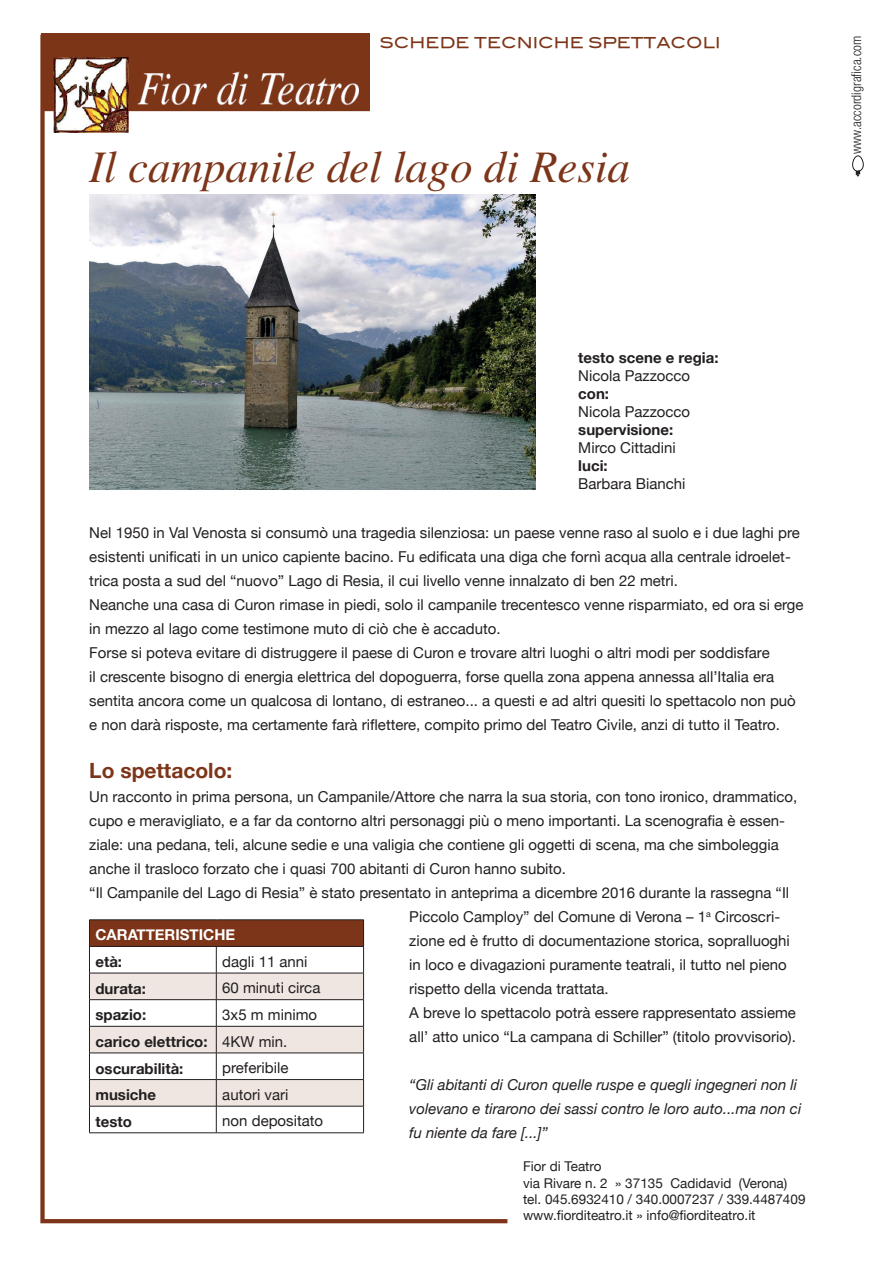
<style>
.page{position:relative;width:893px;height:1263px;background:#fff}
.page>*{position:absolute;margin:0;border:0;box-sizing:border-box;transform-origin:0 0}
.t1{font:italic 45px "Times";color:#7c3519}
.t2{font:700 21px "Helvetica Neue";color:#7c3519}
.t3{font:15px/24px "Helvetica Neue";color:#231f20}
.t4{font:italic 15px/24px "Helvetica Neue";color:#231f20}
.t5{font:700 15px/26.8px "Helvetica Neue";color:#231f20}
.t6{font:15px "Blair Md ITCTT Medium";color:#7c3519}
.t7{font:700 15px "Helvetica Neue";color:#fff}
.t8{font:13.5px/16.2px "Helvetica Neue";color:#231f20}
.t9{font:300 condensed 13.5px "Helvetica Neue";color:#231f20}
.s1{font-weight:400}
</style>
<div class="page">
<svg style="left:40px;top:33px;width:472px;height:1191px"></svg>
<svg style="left:852px;top:155px;width:12px;height:22px"></svg>
<img style="left:89px;top:194px;width:447px;height:295px">
<hr style="left:89px;top:919px;width:127px;height:1px;background:#231f20">
<hr style="left:216px;top:919px;width:148px;height:1px;background:#231f20">
<hr style="left:89px;top:1132px;width:127px;height:1px;background:#231f20">
<hr style="left:216px;top:1132px;width:148px;height:1px;background:#231f20">
<svg style="left:89px;top:920px;width:275px;height:212px"></svg>
<hr style="left:216px;top:1106px;width:148px;height:1px;background:#231f20">
<p class="t6" style="left:380px;top:30px;width:342px">SCHEDE TECNICHE SPETTACOLI</p>
<h1 class="t1" style="left:89px;top:142px;width:542px">Il campanile del lago di Resia</h1>
<p class="t9" style="left:849px;top:154px;width:119px;rotate:-90deg">www.accordigrafica.com</p>
<p class="t5" style="left:578px;top:345px;width:142px">testo scene e regia:</p>
<p class="t3" style="left:578px;top:365px;width:113px">Nicola Pazzocco</p>
<p class="t5" style="left:578px;top:381px;width:32px">con:</p>
<p class="t3" style="left:578px;top:401px;width:113px">Nicola Pazzocco</p>
<p class="t5" style="left:578px;top:417px;width:96px">supervisione:</p>
<p class="t3" style="left:578px;top:437px;width:99px">Mirco Cittadini</p>
<p class="t5" style="left:578px;top:453px;width:31px">luci:</p>
<p class="t3" style="left:578px;top:473px;width:109px">Barbara Bianchi</p>
<p class="t3" style="left:89px;top:522px;width:716px">Nel 1950 in Val Venosta si consumò una tragedia silenziosa: un paese venne raso al suolo e i due laghi pre esistenti unificati in un unico capiente bacino. Fu edificata una diga che fornì acqua alla centrale idroelet&shy;trica posta a sud del “nuovo” Lago di Resia, il cui livello venne innalzato di ben 22 metri.<br>Neanche una casa di Curon rimase in piedi, solo il campanile trecentesco venne risparmiato, ed ora si erge in mezzo al lago come testimone muto di ciò che è accaduto.<br>Forse si poteva evitare di distruggere il paese di Curon e trovare altri luoghi o altri modi per soddisfare<br>il crescente bisogno di energia elettrica del dopoguerra, forse quella zona appena annessa all’Italia era sentita ancora come un qualcosa di lontano, di estraneo... a questi e ad altri quesiti lo spettacolo non può e non darà risposte, ma certamente farà riflettere, compito primo del Teatro Civile, anzi di tutto il Teatro.</p>
<h2 class="t2" style="left:89px;top:754px;width:145px">Lo spettacolo:</h2>
<p class="t3" style="left:89px;top:786px;width:709px">Un racconto in prima persona, un Campanile/Attore che narra la sua storia, con tono ironico, drammatico,</p>
<p class="t3" style="left:89px;top:810px;width:697px">cupo e meravigliato, e a far da contorno altri personaggi più o meno importanti. La scenografia è essen-</p>
<p class="t3" style="left:89px;top:834px;width:691px">ziale: una pedana, teli, alcune sedie e una valigia che contiene gli oggetti di scena, ma che simboleggia</p>
<p class="t3" style="left:89px;top:858px;width:478px">anche il trasloco forzato che i quasi 700 abitanti di Curon hanno subito.</p>
<p class="t3" style="left:89px;top:882px;width:701px">“Il Campanile del Lago di Resia” è stato presentato in anteprima a dicembre 2016 durante la rassegna “Il</p>
<p class="t3" style="left:409px;top:906px;width:372px">Piccolo Camploy” del Comune di Verona – 1<sup>a</sup> Circoscri-</p>
<p class="t3" style="left:409px;top:930px;width:382px">zione ed è frutto di documentazione storica, sopralluoghi</p>
<p class="t3" style="left:409px;top:954px;width:379px">in loco e divagazioni puramente teatrali, il tutto nel pieno</p>
<p class="t3" style="left:409px;top:978px;width:201px">rispetto della vicenda trattata.</p>
<p class="t3" style="left:409px;top:1002px;width:388px">A breve lo spettacolo potrà essere rappresentato assieme</p>
<p class="t3" style="left:409px;top:1026px;width:388px">all’ atto unico “La campana di Schiller” (titolo provvisorio).</p>
<p class="t4" style="left:409px;top:1074px;width:394px">“Gli abitanti di Curon quelle ruspe e quegli ingegneri non li volevano e tirarono dei sassi contro le loro auto...ma non ci fu niente da fare [...]”</p>
<p class="t7" style="left:95px;top:923px;width:141px">CARATTERISTICHE</p>
<p class="t5" style="left:95px;top:949px;width:28px">età:</p>
<p class="t3" style="left:222px;top:950px;width:87px">dagli 11 anni</p>
<p class="t5" style="left:95px;top:975px;width:52px">durata:</p>
<p class="t3" style="left:222px;top:977px;width:100px">60 minuti circa</p>
<p class="t5" style="left:95px;top:1002px;width:52px">spazio:</p>
<p class="t5" style="left:95px;top:1001px;width:223px;text-indent:127px"><span class="s1">3x5 m minimo </span>carico elettrico: <span class="s1">4KW min. </span>oscurabilità:</p>
<p class="t3" style="left:222px;top:1057px;width:68px">preferibile</p>
<p class="t5" style="left:95px;top:1082px;width:62px">musiche</p>
<p class="t3" style="left:222px;top:1083px;width:68px">autori vari</p>
<p class="t5" style="left:95px;top:1108px;width:38px">testo</p>
<p class="t3" style="left:222px;top:1110px;width:102px">non depositato</p>
<p class="t8" style="left:523px;top:1159px;width:284px">Fior di Teatro<br>via Rivare n. 2 » 37135 Cadidavid (Verona) tel. 045.6932410 / 340.0007237 / 339.4487409 www.fiorditeatro.it » info@fiorditeatro.it</p>
</div>
